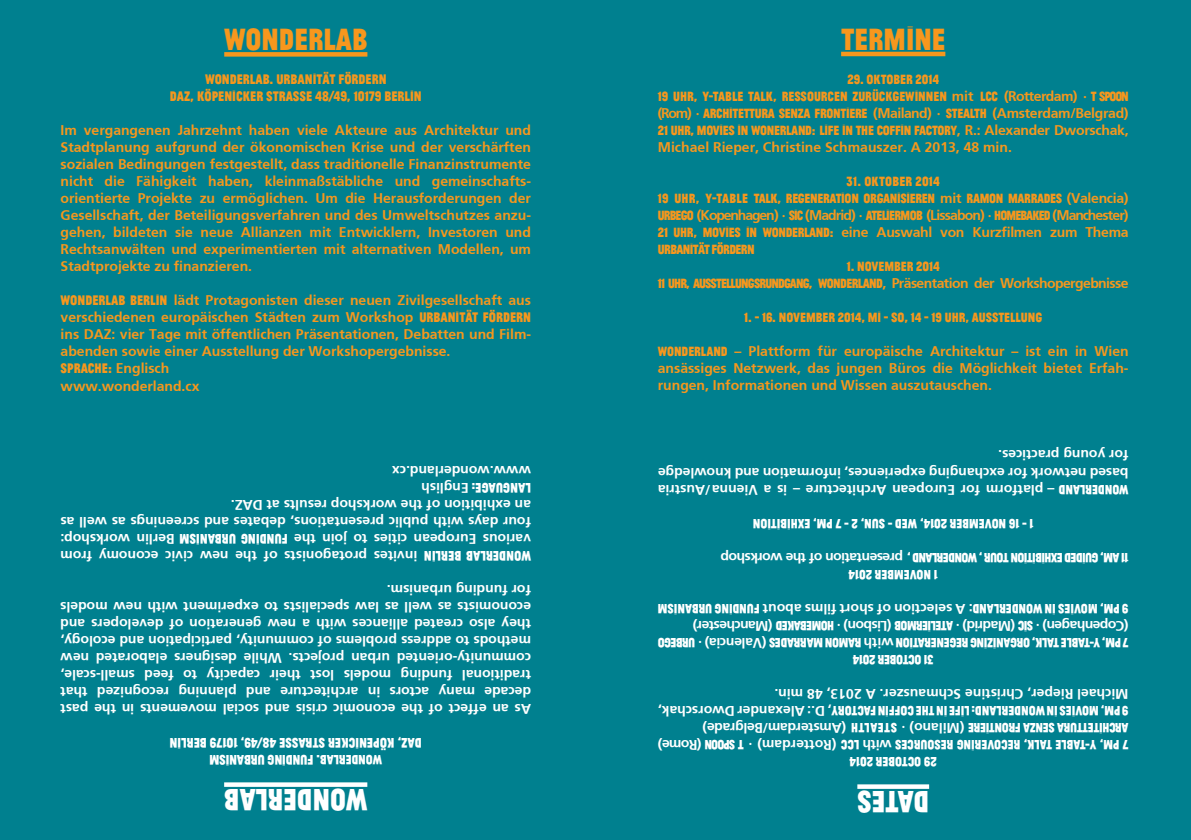
<style>
.page{position:relative;width:1191px;height:840px;background:#fff}
.page>*{position:absolute;margin:0;border:0;box-sizing:border-box;transform-origin:0 0}
.Titel_DE{font:100 32.2px "Jean Luc";color:#f7971d}
.Titel_DE-2{font:100 32.2px "Jean Luc";color:#fff}
.Text_DE{font:100 14.4px "Jean Luc";letter-spacing:-.01em;color:#fff}
.Sub_Title_DE{font:700 14.4px "Jean Luc";color:#f7971d}
.Sub_Title_DE-2{font:700 14.4px "Jean Luc";color:#fff}
.Sub_Title_DE-3{font:100 14.4px "Jean Luc";color:#f7971d}
.Text_DE-2{font:700 14.4px "Jean Luc";color:#f7971d}
.Text_DE-3{font:700 14px/17px "BDA Frutiger";color:#f7971d;text-align:justify}
.Text_DE-4{font:700 14px/17px "BDA Frutiger";color:#fff;text-align:justify}
.Text_DE-5{font:700 14px/17px "Jean Luc";color:#f7971d}
.Text_DE-6{font:700 14px/17px "Jean Luc";color:#fff}
.Text_DE-7{font:700 14px/17px "Jean Luc";letter-spacing:-.02em;color:#f7971d}
.Text_DE-8{font:700 14px/17px "BDA Frutiger";letter-spacing:-.04em;color:#fff}
.Text_DE-9{font:700 14px/17px "BDA Frutiger";letter-spacing:-.02em;color:#f7971d}
.Text_DE-10{font:700 14px "Jean Luc";letter-spacing:-.06em;color:#f7971d}
.Text_DE-11{font:700 14px "Jean Luc";letter-spacing:-.04em;color:#fff}
.Text_DE-12{font:700 14px "Jean Luc";letter-spacing:.02em;color:#f7971d}
.Text_DE-13{font:700 14px "Jean Luc";letter-spacing:-.02em;color:#fff}
.s1{font-weight:700}
.s2{font-weight:100}
.s3{font-family:"Jean Luc";font-weight:100;font-size:14.4px}
.s4{font-family:"Jean Luc";font-size:14.4px}
.s5{font-family:"BDA Frutiger";font-size:14px}
.s6{font-weight:700;font-size:14px}
.s7{font-family:"BDA Frutiger"}
.s8{font-family:"Jean Luc"}
.s9{font-family:"Jean Luc";font-weight:100}
</style>
<div class="page">
<div style="left:0;top:0;width:1191px;height:839px;background:#00808f"></div>
<svg style="left:857px;top:784px;width:72px;height:4px"></svg>
<svg style="left:224px;top:782px;width:143px;height:4px"></svg>
<hr style="left:841px;top:52px;width:104px;height:4px;background:#f7971d">
<div style="left:224px;top:52px;width:143px;height:5px;background:#f7971d"></div>
<p class="Titel_DE" style="left:224px;top:18px;width:145px">WONDERLAB</p>
<p class="Sub_Title_DE-3" style="left:205px;top:70px;width:183px">WONDERLA<span class="s1">B. URB</span>ANIT<span class="s1">ÄT FÖR</span>DERN</p>
<p class="Sub_Title_DE" style="left:170px;top:86px;width:253px">DAZ, KÖP<span class="s2">ENICK</span>ER <span class="s2">STRASSE</span> 48/49, 10179 BE<span class="s2">RLIN</span></p>
<p class="Text_DE-3" style="left:61px;top:122px;width:472px">Im vergangenen Jahrzehnt haben viele Akteure aus Architektur und Stadtplanung aufgrund der ökonomischen Krise und der verschärften sozialen Bedingungen festgestellt, dass traditionelle Finanzinstrumente nicht die Fähigkeit haben, kleinmaßstäbliche und gemeinschafts&shy;orientierte Projekte zu ermöglichen. Um die Herausforderungen der Gesellschaft, der Beteiligungsverfahren und des Umweltschutzes anzu&shy;gehen, bildeten sie neue Allianzen mit Entwicklern, Investoren und Rechtsanwälten und experimentierten mit alternativen Modellen, um Stadtprojekte zu finanzieren.</p>
<p class="Text_DE-3" style="left:61px;top:292px;width:472px"><span class="s3">WONDERLAB BERLIN</span> lädt Protagonisten dieser neuen Zivilgesellschaft aus verschiedenen europäischen Städten zum Workshop <span class="s3">URBANIT</span><span class="s4">ÄT FÖR</span><span class="s3">DERN </span>ins DAZ: vier Tage mit öffentlichen Präsentationen, Debatten und Film&shy;abenden sowie einer Ausstellung der Workshopergebnisse.</p>
<p class="Text_DE-2" style="left:61px;top:358px;width:110px">SPRACHE: <span class="s5">Englisch</span></p>
<p class="Text_DE-3" style="left:61px;top:377px;width:140px">www.wonderland.cx</p>
<p class="Text_DE-4" style="left:531px;top:478px;width:140px;rotate:-180deg">www.wonderland.cx</p>
<p class="Text_DE-4" style="left:531px;top:495px;width:111px;rotate:-180deg"><span class="s3">LANGU</span><span class="s4">AGE:</span> English</p>
<p class="Text_DE-4" style="left:531px;top:546px;width:472px;rotate:-180deg">various European cities to join the <span class="s3">FUNDING URBANISM</span> Berlin workshop: four days with public presentations, debates and screenings as well as an exhibition of the workshop results at DAZ.</p>
<p class="Text_DE-4" style="left:417px;top:563px;width:358px;rotate:-180deg">invites protagonists of the new civic economy from</p>
<p class="Text_DE" style="left:531px;top:564px;width:108px;rotate:-180deg">WONDERLAB BERLIN</p>
<p class="Text_DE-4" style="left:531px;top:716px;width:472px;rotate:-180deg">As an effect of the economic crisis and social movements in the past decade many actors in architecture and planning recognized that traditional funding models lost their capacity to feed small-scale, community-oriented urban projects. While designers elaborated new methods to address problems of community, participation and ecology, they also created alliances with a new generation of developers and economists as well as law specialists to experiment with new models for funding urbanism.</p>
<p class="Sub_Title_DE-2" style="left:422px;top:752px;width:254px;rotate:-180deg"><span class="s2">DAZ</span> Ö<span class="s2">K</span>, <span class="s2">PENICKER</span> STRAßE 48/49, 10179 <span class="s2">BERLIN</span></p>
<p class="Text_DE" style="left:382px;top:768px;width:174px;rotate:-180deg"><span class="s6">WONDERLAB</span><span class="s1">.</span> FUNDING URBANISM</p>
<p class="Titel_DE-2" style="left:367px;top:820px;width:145px;rotate:-180deg">WONDERLAB</p>
<p class="Titel_DE" style="left:841px;top:17px;width:106px">TERMINE</p>
<p class="Text_DE-5" style="left:847px;top:69px;width:93px">29. OKTOBER 2014</p>
<p class="Text_DE-5" style="left:658px;top:86px;width:472px">19 UHR, Y-TABLE TALK, RESSOURC<span class="s2">EN</span> ZURÜC<span class="s2">KGEWIN</span>NEN <span class="s7">mit</span> LCC <span class="s7">(Rotterdam) ·</span> T SPOON <span class="s7">(Rom) ·</span> ARC<span class="s2">HITETTURA SENZA FRONTIE</span>RE <span class="s7">(Mailand) ·</span> STEALTH <span class="s7">(Amsterdam/Belgrad)</span></p>
<p class="Text_DE-3" style="left:658px;top:121px;width:472px"><span class="s8">21 UHR,</span> <span class="s9">MOVIES IN WON</span><span class="s8">ERLAND:</span> <span class="s9">LIFE IN THE COFFIN FAC</span><span class="s8">TORY</span>, R.: Alexander Dworschak,<br>Michael Rieper, Christine Schmauszer. A 2013, 48 min.</p>
<p class="Text_DE-12" style="left:846px;top:171px;width:95px">31. OKTOBER 2014</p>
<p class="Text_DE-7" style="left:658px;top:188px;width:472px">19 UHR, Y-TABLE TALK, REGENE<span class="s2">RATION ORGANISIEREN</span> <span class="s7">mit</span> RAMON MARRADES <span class="s7">(Valencia)<br></span>URBEGO <span class="s7">(Kopenhagen) ·</span> S<span class="s2">IC</span> <span class="s7">(Madrid) ·</span> ATE<span class="s2">LIE</span>RMOB <span class="s7">(Lissabon) ·</span> HOMEBAKED <span class="s7">(Manchester)</span></p>
<p class="Text_DE-9" style="left:658px;top:223px;width:472px"><span class="s8">21 UHR,</span> <span class="s9">MOVIES IN WONDERLAND</span><span class="s8">:</span> eine Auswahl von Kurzfilmen zum Thema<br><span class="s9">URBANIT</span><span class="s8">ÄT FÖRD</span><span class="s9">ERN</span></p>
<p class="Text_DE-5" style="left:846px;top:256px;width:95px">1. NOVEMBER 2014</p>
<p class="Text_DE-10" style="left:658px;top:273px;width:472px">11 UHR, AUSSTELLUNGSRUNDGANG, WONDERLAND<span class="s7">, Präsentation der Workshopergebnisse</span></p>
<p class="Text_DE-5" style="left:744px;top:307px;width:299px">1. - 16. NOVEMBER 2014, <span class="s2">MI</span> - SO, 14 - 19 UHR, AUSSTELLUNG</p>
<p class="Text_DE-3" style="left:658px;top:342px;width:472px"><span class="s8">WONDERLAND</span> – Plattform für europäische Architektur – ist ein in Wien ansässiges Netzwerk, das jungen Büros die Möglichkeit bietet Erfah&shy;rungen, Informationen und Wissen auszutauschen.</p>
<p class="Text_DE-4" style="left:1128px;top:497px;width:472px;rotate:-180deg"><span class="s8">WONDERLAND</span> – platform for European Architecture – is a Vienna/Austria based network for exchanging experiences, information and knowledge for young practices.</p>
<p class="Text_DE-6" style="left:1033px;top:532px;width:282px;rotate:-180deg">1 - 16 NOVEMBER 2014, WED - SUN, 2 - 7 PM, EX<span class="s2">HIBITION</span></p>
<p class="Text_DE-11" style="left:1128px;top:566px;width:409px;rotate:-180deg">11 AM, G<span class="s2">UI</span>DED EX<span class="s2">HIBITI</span>ON TOUR , WONDERLAND , <span class="s7">presentation of the workshop</span></p>
<p class="Text_DE-6" style="left:938px;top:583px;width:91px;rotate:-180deg">1 NOVEMBER 2014</p>
<p class="Text_DE-4" style="left:1128px;top:616px;width:472px;rotate:-180deg"><span class="s8">9 PM, MO</span><span class="s9">VIES IN WONDER</span><span class="s8">LAND</span>: A selection of short films about <span class="s9">FUNDING URBANISM</span></p>
<p class="Text_DE-8" style="left:1128px;top:650px;width:472px;rotate:-180deg"><span class="s8">7 PM, Y-TABLE TALK, OR</span><span class="s9">GANIZING REGENERATION</span> with <span class="s8">RAMON MARRADES</span> (Valencia) · <span class="s8">URBEGO </span>(Copenhagen) · <span class="s9">SIC</span> (Madrid) · <span class="s8">A</span><span class="s9">TELIERMOB</span> (Lisbon) · <span class="s8">HOMEBAKED</span> (Manchester)</p>
<p class="Text_DE-13" style="left:933px;top:668px;width:82px;rotate:-180deg">31 OCTOBER 2014</p>
<p class="Text_DE-4" style="left:1128px;top:718px;width:472px;rotate:-180deg"><span class="s8">9 PM,</span><span class="s9">MOVIES IN</span><span class="s8">WONDERLAND:</span><span class="s9">LIFE IN THE COFFIN FAC</span><span class="s8">TORY</span>, D.: Alexander Dworschak,<br>Michael Rieper, Christine Schmauszer. A 2013, 48 min.</p>
<p class="Text_DE-6" style="left:1128px;top:753px;width:472px;rotate:-180deg">7 PM, Y-TABLE TALK, REC<span class="s2">OVERING</span> RESOURCES <span class="s7">with</span> LCC <span class="s7">(Rotterdam) ·</span> T SPOON <span class="s7">(Rome)<br></span>ARC<span class="s2">HIT</span>ETTURA SENZA FRO<span class="s2">NTIE</span>RE <span class="s7">(Milano) ·</span> STEALTH <span class="s7">(Amsterdam/Belgrade)</span></p>
<p class="Text_DE-6" style="left:937px;top:770px;width:89px;rotate:-180deg">29 OCTOBER 2014</p>
<p class="Titel_DE-2" style="left:929px;top:822px;width:73px;rotate:-180deg">DATES</p>
</div>
